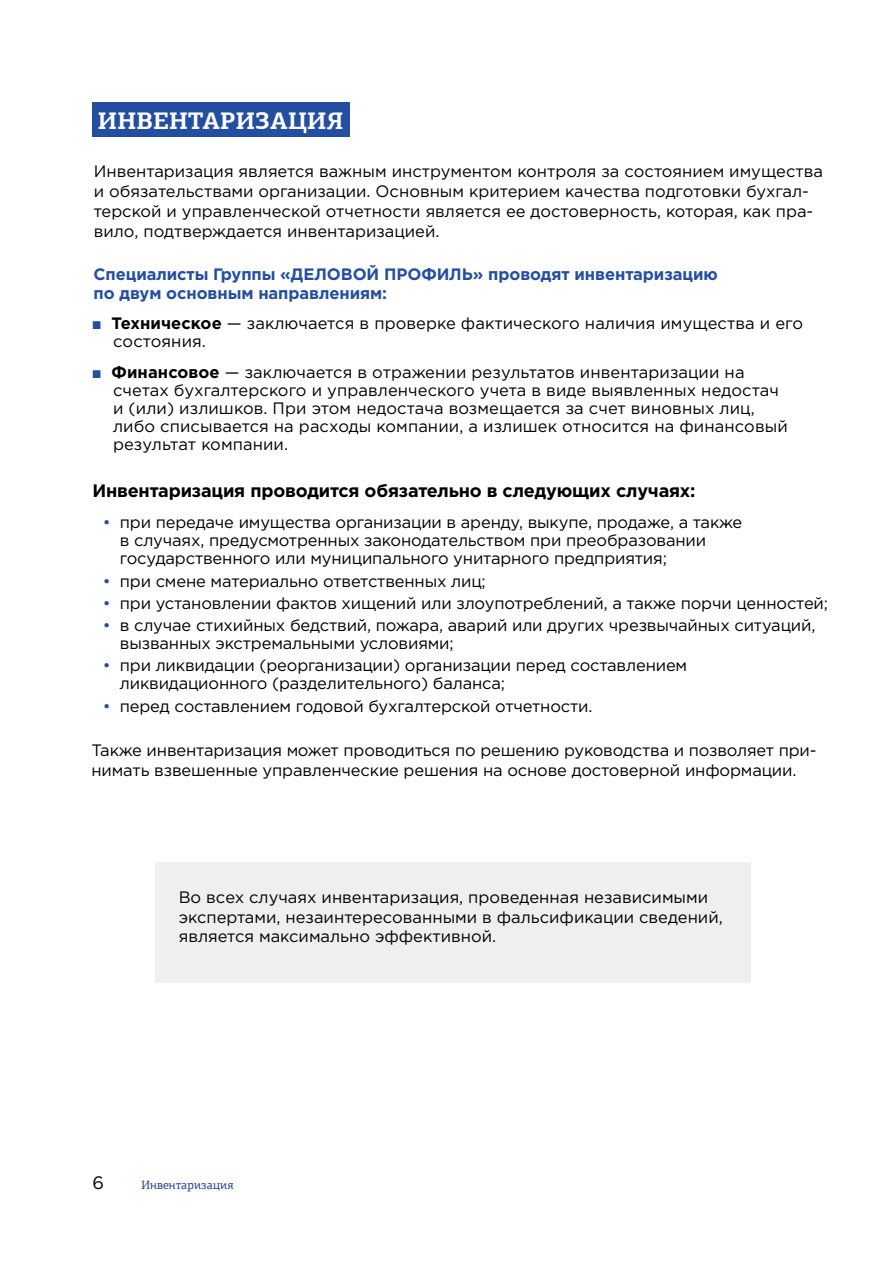
<style>
.page{position:relative;width:893px;height:1263px;background:#fff}
.page>*{position:absolute;margin:0;border:0;box-sizing:border-box;transform-origin:0 0}
.t1{font:700 24px "PF Agora Slab Pro";letter-spacing:.01em;color:#fff}
.t2{font:700 18px "Gotham Pro";letter-spacing:-.01em;color:#000}
.t3{font:18px "Gotham Pro";color:#000}
.t4{font:16.5px/18px "Gotham Pro";letter-spacing:-.01em;color:#000}
.t5{font:700 16.5px/19.8px "Gotham Pro";letter-spacing:-.005em;color:#244ea2}
.t6{font:12px "PF Agora Slab Pro";letter-spacing:.01em;color:#25408f}
.s1{font-family:"Tahoma";font-weight:700;color:#244ea2}
.s2{font-weight:700}
.s3{color:#244ea2}
</style>
<div class="page">
<div style="left:155px;top:862px;width:595px;height:120px;background:#eeefef"></div>
<div style="left:93px;top:102px;width:257px;height:34px;background:#244ea2"></div>
<h1 class="t1" style="left:98px;top:105px;width:247px">Инвентаризация</h1>
<p class="t4" style="left:94px;top:162px;width:731px;line-height:19.8px">Инвентаризация является важным инструментом контроля за состоянием имущества и обязательствами организации. Основным критерием качества подготовки бухгал&shy;терской и управленческой отчетности является ее достоверность, которая, как пра&shy;вило, подтверждается инвентаризацией.</p>
<p class="t5" style="left:94px;top:263px;width:626px">Специалисты Группы «ДЕЛОВОЙ ПРОФИЛЬ» проводят инвентаризацию по двум основным направлениям:</p>
<p class="t4" style="left:113px;top:314px;width:692px;text-indent:-21px"><span class="s1">■</span> <span class="s2">Техническое</span> — заключается в проверке фактического наличия имущества и его состояния.</p>
<p class="t4" style="left:113px;top:363px;width:676px;text-indent:-21px"><span class="s1">■</span> <span class="s2">Финансовое</span> — заключается в отражении результатов инвентаризации на счетах бухгалтерского и управленческого учета в виде выявленных недостач и (или) излишков. При этом недостача возмещается за счет виновных лиц, либо списывается на расходы компании, а излишек относится на финансовый результат компании.</p>
<p class="t2" style="left:92px;top:480px;width:605px">Инвентаризация проводится обязательно в следующих случаях:</p>
<p class="t4" style="left:120px;top:513px;width:624px;text-indent:-17px"><span class="s3">•</span> при передаче имущества организации в аренду, выкупе, продаже, а также в случаях, предусмотренных законодательством при преобразовании государственного или муниципального унитарного предприятия;</p>
<p class="t4" style="left:103px;top:572px;width:384px"><span class="s3">•</span> при смене материально ответственных лиц;</p>
<p class="t4" style="left:103px;top:594px;width:727px"><span class="s3">•</span> при установлении фактов хищений или злоупотреблений, а также порчи ценностей;</p>
<p class="t4" style="left:120px;top:616px;width:697px;text-indent:-17px"><span class="s3">•</span> в случае стихийных бедствий, пожара, аварий или других чрезвычайных ситуаций, вызванных экстремальными условиями;</p>
<p class="t4" style="left:120px;top:656px;width:569px;text-indent:-17px"><span class="s3">•</span> при ликвидации (реорганизации) организации перед составлением ликвидационного (разделительного) баланса;</p>
<p class="t4" style="left:103px;top:697px;width:491px"><span class="s3">•</span> перед составлением годовой бухгалтерской отчетности.</p>
<p class="t4" style="left:91px;top:740px;width:727px;line-height:19.8px">Также инвентаризация может проводиться по решению руководства и позволяет при&shy;нимать взвешенные управленческие решения на основе достоверной информации.</p>
<p class="t4" style="left:179px;top:887px;width:546px;line-height:19.8px">Во всех случаях инвентаризация, проведенная независимыми экспертами, незаинтересованными в фальсификации сведений, является максимально эффективной.</p>
<p class="t3" style="left:92px;top:1172px;width:13px">6</p>
<p class="t6" style="left:141px;top:1177px;width:94px">Инвентаризация</p>
</div>
